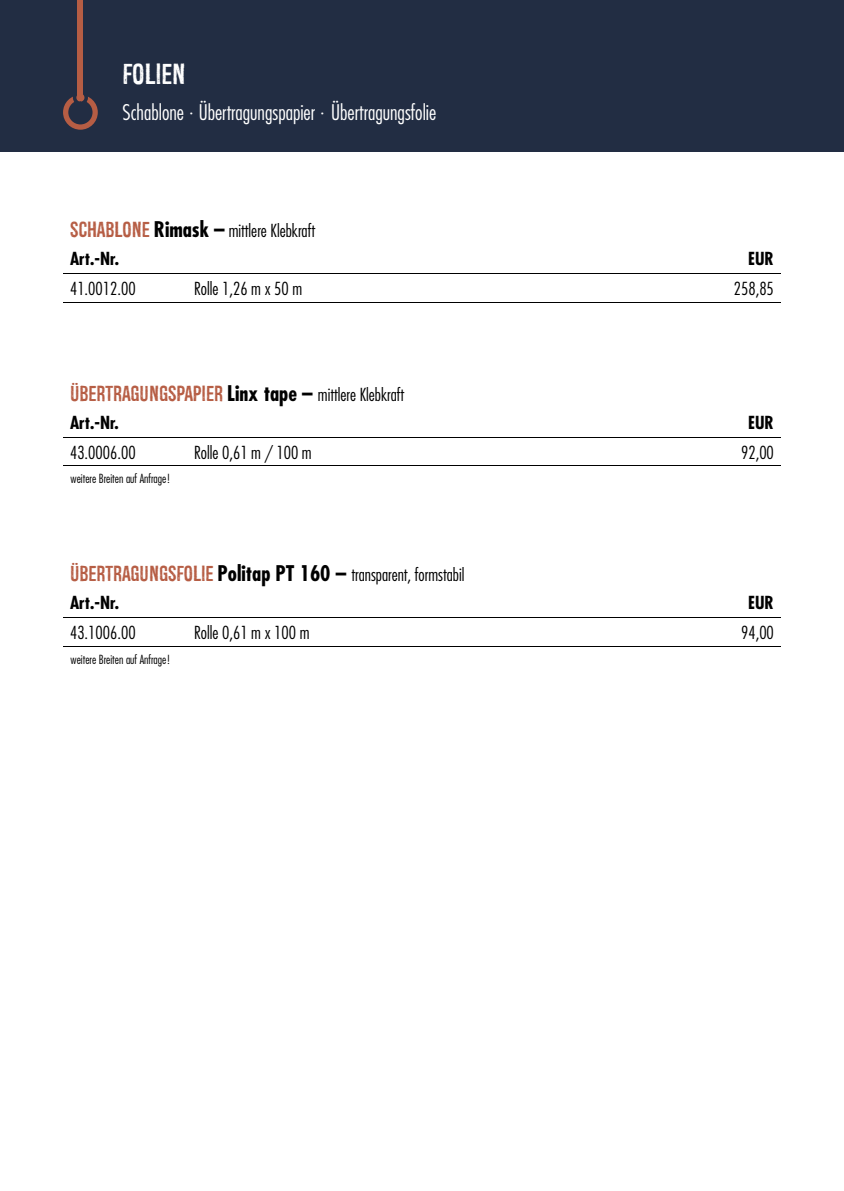
<style>
.page{position:relative;width:844px;height:1191px;background:#fff}
.page>*{position:absolute;margin:0;border:0;box-sizing:border-box;transform-origin:0 0}
.t1{font:28px "Redgar";color:#fff}
.t2{font:300 condensed 21px "Futura";color:#fff}
.t3{font:21px "Redgar";color:#b65d44}
.t4{font:300 condensed 17.5px/28px "Futura";color:#000}
.t5{font:700 condensed 17.5px "Futura";color:#000}
.t6{font:300 condensed 12.25px "Futura";color:#000}
.s1{font-family:"Frutiger";font-stretch:normal}
.s2{font-family:"Redgar";font-weight:400;font-stretch:normal;font-size:21px;color:#b65d44}
.s3{font-weight:700;font-size:21px}
.s4{font-weight:700}
.s5{font-family:"Futura";font-weight:700;font-stretch:condensed;color:#000}
.s6{font-family:"Futura";font-weight:300;font-stretch:condensed;font-size:17.5px;color:#000}
</style>
<div class="page">
<div style="left:0;top:0;width:843px;height:151px;background:#222d43"></div>
<svg style="left:63px;top:90px;width:35px;height:40px"></svg>
<div style="left:78px;top:0;width:5px;height:98px;background:#b65d44"></div>
<hr style="left:63px;top:273px;width:124px;height:1px;background:#000">
<hr style="left:187px;top:273px;width:368px;height:1px;background:#000">
<hr style="left:555px;top:273px;width:225px;height:1px;background:#000">
<hr style="left:63px;top:302px;width:124px;height:1px;background:#000">
<hr style="left:187px;top:302px;width:368px;height:1px;background:#000">
<hr style="left:555px;top:302px;width:225px;height:1px;background:#000">
<hr style="left:63px;top:617px;width:124px;height:1px;background:#000">
<hr style="left:187px;top:617px;width:368px;height:1px;background:#000">
<hr style="left:555px;top:617px;width:225px;height:1px;background:#000">
<hr style="left:63px;top:646px;width:124px;height:1px;background:#000">
<hr style="left:187px;top:646px;width:368px;height:1px;background:#000">
<hr style="left:555px;top:646px;width:225px;height:1px;background:#000">
<hr style="left:63px;top:437px;width:124px;height:1px;background:#000">
<hr style="left:187px;top:437px;width:368px;height:1px;background:#000">
<hr style="left:555px;top:437px;width:225px;height:1px;background:#000">
<hr style="left:63px;top:465px;width:124px;height:1px;background:#000">
<hr style="left:187px;top:465px;width:368px;height:1px;background:#000">
<hr style="left:555px;top:465px;width:225px;height:1px;background:#000">
<h1 class="t1" style="left:123px;top:58px;width:64px">FOLIEN</h1>
<p class="t2" style="left:123px;top:99px;width:315px">Schablone <span class="s1">·</span> Übertragungspapier <span class="s1">·</span> Übertragungsfolie</p>
<p class="t4" style="left:70px;top:216px;width:246px"><span class="s2">SCHABLONE</span> <span class="s3">Rimask –</span> mittlere Klebkraft<br><span class="s4">Art.-Nr.</span></p>
<p class="t5" style="left:748px;top:247px;width:27px">EUR</p>
<p class="t4" style="left:70px;top:274px;width:67px">41.0012.00</p>
<p class="t4" style="left:194px;top:274px;width:109px">Rolle 1,26 m x 50 m</p>
<p class="t4" style="left:733px;top:274px;width:42px">258,85</p>
<p class="t3" style="left:70px;top:381px;width:335px">ÜBERTRAGUNGSPAPIER <span class="s5">Linx tape –</span> <span class="s6">mittlere Klebkraft</span></p>
<p class="t5" style="left:70px;top:411px;width:50px">Art.-Nr.</p>
<p class="t5" style="left:748px;top:411px;width:27px">EUR</p>
<p class="t4" style="left:70px;top:438px;width:67px">43.0006.00</p>
<p class="t4" style="left:194px;top:438px;width:119px">Rolle 0,61 m / 100 m</p>
<p class="t4" style="left:741px;top:438px;width:34px">92,00</p>
<p class="t6" style="left:70px;top:471px;width:102px">weitere Breiten auf Anfrage!</p>
<p class="t4" style="left:70px;top:560px;width:396px"><span class="s2">ÜBERTRAGUNGSFOLIE</span> <span class="s3">Politap PT 160 –</span> transparent, formstabil<br><span class="s4">Art.-Nr.</span></p>
<p class="t5" style="left:748px;top:591px;width:27px">EUR</p>
<p class="t4" style="left:70px;top:618px;width:67px">43.1006.00</p>
<p class="t4" style="left:194px;top:618px;width:117px">Rolle 0,61 m x 100 m</p>
<p class="t4" style="left:741px;top:618px;width:34px">94,00</p>
<p class="t6" style="left:70px;top:651px;width:102px">weitere Breiten auf Anfrage!</p>
</div>
